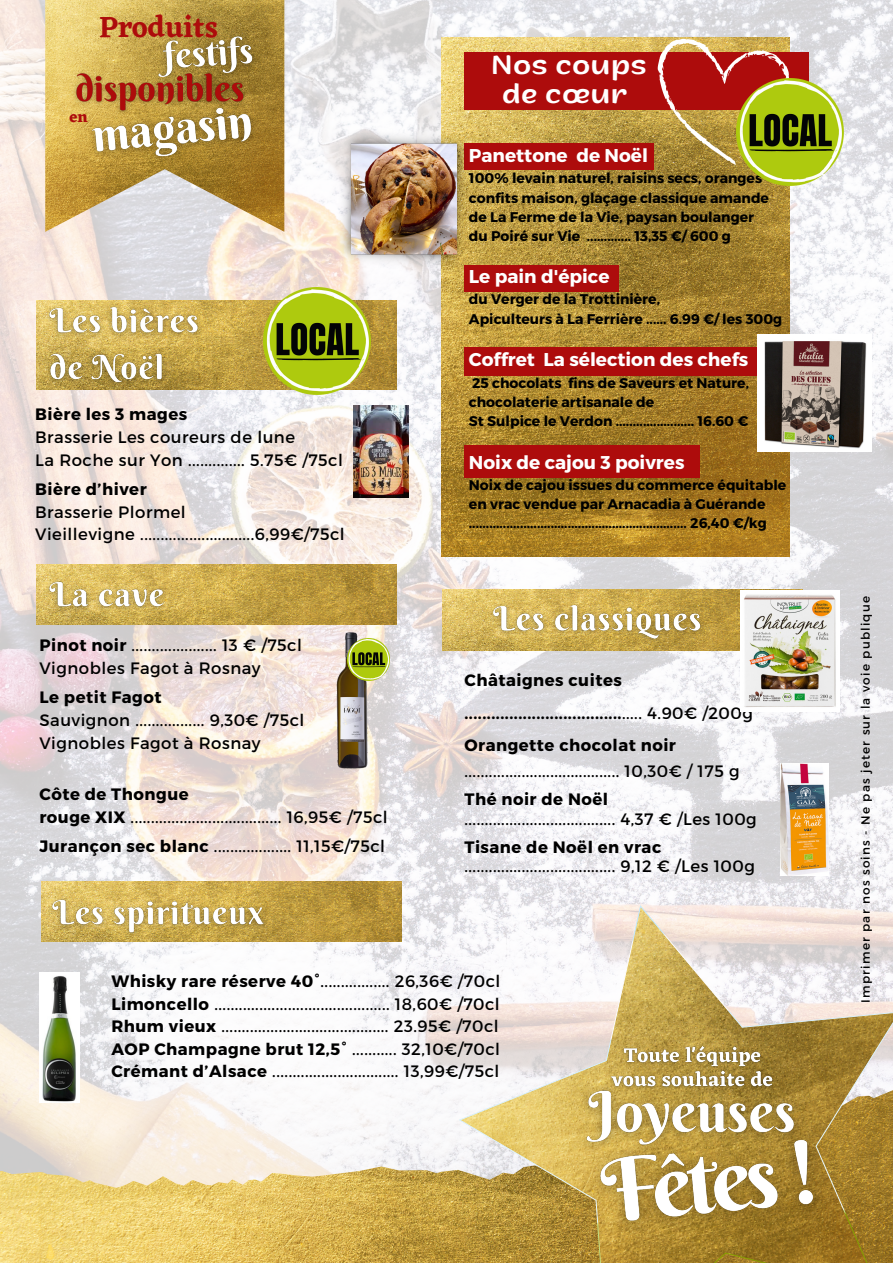
<style>
.page{position:relative;width:893px;height:1264px;background:#fff}
.page>*{position:absolute;margin:0;border:0;box-sizing:border-box;transform-origin:0 0}
.t1{font:600 30.15px "Eczar";color:#ad0c0c}
.t2{font:27px "ZT Arturo";letter-spacing:.025em;color:#fff}
.t3{font:700 18.45px "Montserrat";color:#fff}
.t4{font:16.5px "Montserrat";letter-spacing:.03em;color:#000}
.t5{font:700 16.5px "Montserrat";letter-spacing:.03em;color:#000}
.t6{font:700 15.9px "Eczar";color:#ad0c0c}
.t7{font:700 13.95px/19px "Montserrat";color:#000}
.t8{font:12px "Montserrat";letter-spacing:.1em;color:#000}
.s1{font-weight:700}
.s2{font-weight:400}
</style>
<div class="page">
<img style="left:0;top:0;width:892px;height:1084px">
<img style="left:0;top:1084px;width:458px;height:178px">
<img style="left:458px;top:905px;width:434px;height:357px">
<img style="left:45px;top:0;width:239px;height:232px">
<img style="left:441px;top:38px;width:348px;height:518px">
<div style="left:464px;top:53px;width:345px;height:57px;background:#ad0c0c"></div>
<div style="left:464px;top:144px;width:190px;height:26px;background:#ad0c0c"></div>
<svg style="left:657px;top:39px;width:132px;height:131px"></svg>
<div style="left:464px;top:266px;width:155px;height:26px;background:#ad0c0c"></div>
<div style="left:464px;top:347px;width:345px;height:28px;background:#ad0c0c"></div>
<img style="left:757px;top:334px;width:114px;height:117px">
<img style="left:335px;top:127px;width:137px;height:145px">
<img style="left:736px;top:79px;width:107px;height:107px">
<div style="left:464px;top:446px;width:236px;height:32px;background:#ad0c0c"></div>
<img style="left:353px;top:405px;width:55px;height:92px">
<img style="left:36px;top:300px;width:360px;height:89px">
<img style="left:41px;top:299px;width:166px;height:94px">
<img style="left:264px;top:287px;width:106px;height:107px">
<img style="left:315px;top:632px;width:74px;height:137px">
<img style="left:347px;top:638px;width:43px;height:43px">
<img style="left:39px;top:972px;width:41px;height:129px">
<img style="left:443px;top:589px;width:359px;height:61px">
<img style="left:36px;top:564px;width:360px;height:61px">
<img style="left:41px;top:881px;width:360px;height:60px">
<img style="left:574px;top:1116px;width:264px;height:134px">
<img style="left:572px;top:1077px;width:237px;height:84px">
<img style="left:604px;top:1039px;width:175px;height:60px">
<img style="left:66px;top:65px;width:188px;height:56px">
<img style="left:79px;top:90px;width:188px;height:87px">
<img style="left:146px;top:28px;width:118px;height:61px">
<img style="left:484px;top:596px;width:226px;height:54px">
<img style="left:740px;top:591px;width:99px;height:120px">
<img style="left:41px;top:573px;width:133px;height:45px">
<img style="left:44px;top:891px;width:230px;height:53px">
<img style="left:780px;top:763px;width:48px;height:112px">
<p class="t1" style="left:99px;top:9px;width:121px">Produits</p>
<p class="t6" style="left:69px;top:107px;width:20px">en</p>
<p class="t5" style="left:35px;top:403px;width:154px">Bière les 3 mages</p>
<p class="t4" style="left:35px;top:426px;width:261px">Brasserie Les coureurs de lune</p>
<p class="t4" style="left:35px;top:449px;width:309px">La Roche sur Yon .............. 5.75€ /75cl</p>
<p class="t5" style="left:35px;top:478px;width:113px">Bière d’hiver</p>
<p class="t4" style="left:35px;top:501px;width:152px">Brasserie Plormel</p>
<p class="t4" style="left:35px;top:524px;width:311px">Vieillevigne ............................6,99€/75cl</p>
<p class="t4" style="left:39px;top:635px;width:264px"><span class="s1">Pinot noir</span> ..................... 13 € /75cl</p>
<p class="t4" style="left:39px;top:657px;width:223px">Vignobles Fagot à Rosnay</p>
<p class="t5" style="left:39px;top:686px;width:124px">Le petit Fagot</p>
<p class="t4" style="left:39px;top:709px;width:266px">Sauvignon ................. 9,30€ /75cl</p>
<p class="t4" style="left:39px;top:732px;width:223px">Vignobles Fagot à Rosnay</p>
<p class="t5" style="left:39px;top:783px;width:151px">Côte de Thongue</p>
<p class="t4" style="left:39px;top:806px;width:350px"><span class="s1">rouge XIX</span> ..................................... 16,95€ /75cl</p>
<p class="t4" style="left:39px;top:835px;width:347px"><span class="s1">Jurançon sec blanc</span> ................... 11,15€/75cl</p>
<p class="t2" style="left:491px;top:55px;width:157px">Nos coups</p>
<p class="t2" style="left:502px;top:83px;width:126px">de cœur</p>
<p class="t3" style="left:469px;top:143px;width:180px">Panettone de Noël</p>
<p class="t7" style="left:469px;top:168px;width:301px">100% levain naturel, raisins secs, oranges confits maison, glaçage classique amande de La Ferme de la Vie, paysan boulanger du Poiré sur Vie ............. 13,35 €/ 600 g</p>
<p class="t3" style="left:469px;top:264px;width:142px">Le pain d'épice</p>
<p class="t7" style="left:469px;top:289px;width:193px">du Verger de la Trottinière,</p>
<p class="t7" style="left:469px;top:308px;width:315px">Apiculteurs à La Ferrière ...... 6.99 €/ les 300g</p>
<p class="t3" style="left:469px;top:348px;width:281px">Coffret La sélection des chefs</p>
<p class="t7" style="left:472px;top:372px;width:278px">25 chocolats fins de Saveurs et Nature,</p>
<p class="t7" style="left:469px;top:391px;width:187px">chocolaterie artisanale de</p>
<p class="t7" style="left:469px;top:411px;width:281px">St Sulpice le Verdon ....................... 16.60 €</p>
<p class="t3" style="left:469px;top:450px;width:217px">Noix de cajou 3 poivres</p>
<p class="t7" style="left:469px;top:475px;width:319px">Noix de cajou issues du commerce équitable</p>
<p class="t7" style="left:469px;top:494px;width:298px">en vrac vendue par Arnacadia à Guérande</p>
<p class="t7" style="left:469px;top:513px;width:299px">................................................................ 26,40 €/kg</p>
<p class="t5" style="left:464px;top:670px;width:159px">Châtaignes cuites</p>
<p class="t5" style="left:464px;top:702px;width:290px">...................................<span class="s2">..... 4.90€ /200g</span></p>
<p class="t5" style="left:464px;top:734px;width:213px">Orangette chocolat noir</p>
<p class="t4" style="left:464px;top:760px;width:277px">...................................... 10,30€ / 175 g</p>
<p class="t5" style="left:464px;top:788px;width:145px">Thé noir de Noël</p>
<p class="t4" style="left:464px;top:808px;width:294px">..................................... 4,37 € /Les 100g</p>
<p class="t5" style="left:464px;top:836px;width:198px">Tisane de Noël en vrac</p>
<p class="t4" style="left:464px;top:855px;width:292px">..................................... 9,12 € /Les 100g</p>
<p class="t4" style="left:111px;top:970px;width:390px"><span class="s1">Whisky rare réserve 40°</span>................. 26,36€ /70cl</p>
<p class="t4" style="left:111px;top:993px;width:390px"><span class="s1">Limoncello</span> ........................................... 18,60€ /70cl</p>
<p class="t4" style="left:111px;top:1015px;width:389px"><span class="s1">Rhum vieux</span> ......................................... 23.95€ /70cl</p>
<p class="t4" style="left:111px;top:1037px;width:390px"><span class="s1">AOP Champagne brut 12,5°</span> ........... 32,10€/70cl</p>
<p class="t4" style="left:111px;top:1060px;width:389px"><span class="s1">Crémant d’Alsace</span> ............................... 13,99€/75cl</p>
<p class="t8" style="left:857px;top:1002px;width:408px;rotate:-90deg">Imprimer par nos soins - Ne pas jeter sur la voie publique</p>
</div>
